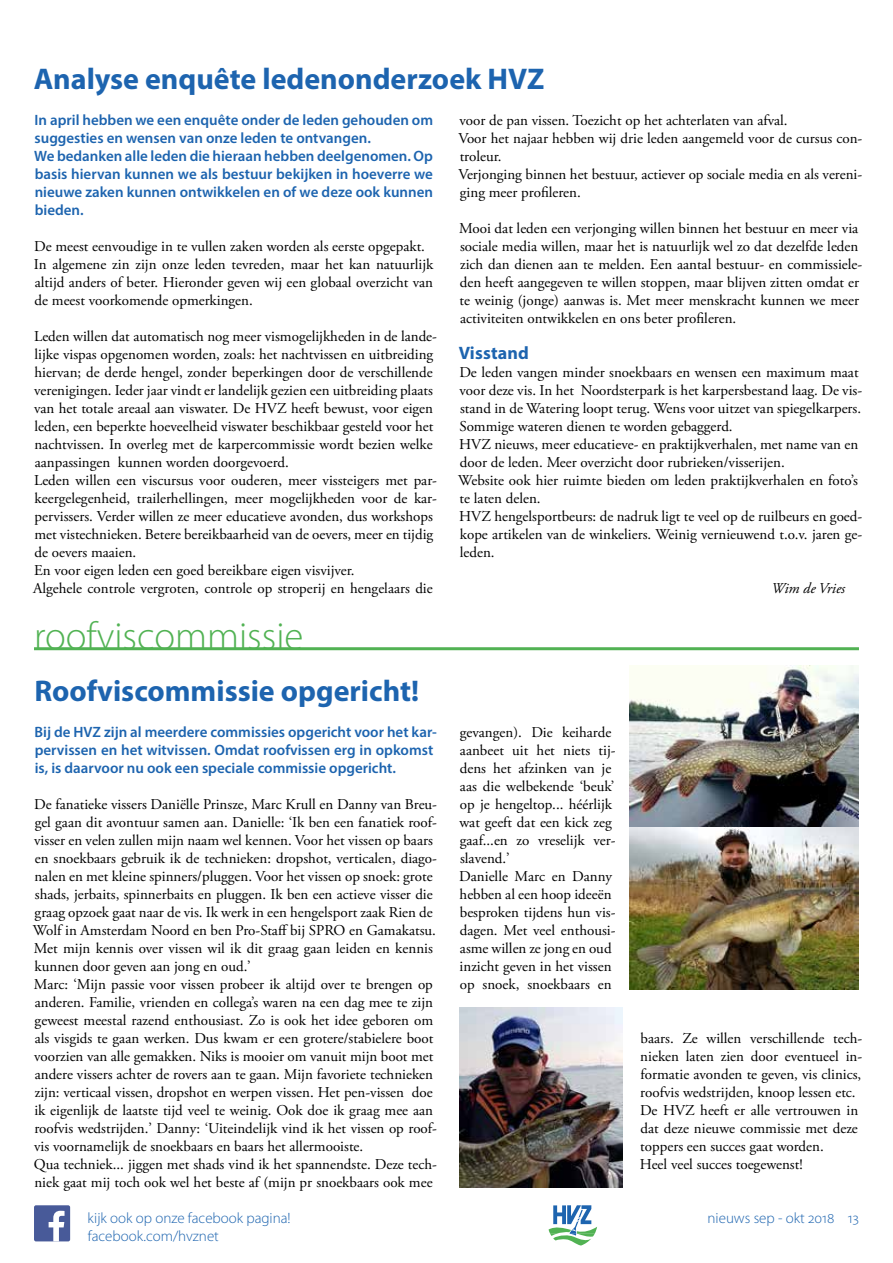
<style>
.page{position:relative;width:893px;height:1263px;background:#fff}
.page>*{position:absolute;margin:0;border:0;box-sizing:border-box;transform-origin:0 0}
.t1{font:300 39px "Myriad Pro";color:#51b253}
.t2{font:700 30px "Myriad Pro";color:#1d64af}
.t3{font:700 18px "Myriad Pro";letter-spacing:.01em;color:#1d64af}
.t4{font:15px/18px "Adobe Garamond Pro";color:#000}
.t5{font:600 15px/18px "Myriad Pro";color:#1d64af}
.t6{font:300 15px "Myriad Pro";color:#1d64af}
.t7{font:italic 15px "Adobe Garamond Pro";color:#000}
</style>
<div class="page">
<div style="left:34px;top:1205px;width:36px;height:36px;background:#485a99;border-radius:2px"></div>
<svg style="left:49px;top:1211px;width:16px;height:30px"></svg>
<img style="left:629px;top:665px;width:230px;height:324px">
<img style="left:459px;top:1007px;width:164px;height:180px">
<svg style="left:549px;top:1205px;width:48px;height:40px"></svg>
<hr style="left:34px;top:647px;width:825px;height:3px;background:#51b253">
<h2 class="t2" style="left:34px;top:59px;width:512px">Analyse enquête ledenonderzoek HVZ</h2>
<p class="t5" style="left:34px;top:111px;width:400px">In april hebben we een enquête onder de leden gehouden om suggesties en wensen van onze leden te ontvangen.<br>We bedanken alle leden die hieraan hebben deelgenomen. Op basis hiervan kunnen we als bestuur bekijken in hoeverre we nieuwe zaken kunnen ontwikkelen en of we deze ook kunnen bieden.</p>
<p class="t4" style="left:34px;top:238px;width:401px">De meest eenvoudige in te vullen zaken worden als eerste opgepakt.<br>In algemene zin zijn onze leden tevreden, maar het kan natuurlijk altijd anders of beter. Hieronder geven wij een globaal overzicht van de meest voorkomende opmerkingen.</p>
<p class="t4" style="left:33px;top:328px;width:405px">Leden willen dat automatisch nog meer vismogelijkheden in de lande&shy;lijke vispas opgenomen worden, zoals: het nachtvissen en uitbreiding hiervan; de derde hengel, zonder beperkingen door de verschillende verenigingen. Ieder jaar vindt er landelijk gezien een uitbreiding plaats van het totale areaal aan viswater. De HVZ heeft bewust, voor eigen leden, een beperkte hoeveelheid viswater beschikbaar gesteld voor het nachtvissen. In overleg met de karpercommissie wordt bezien welke aanpassingen kunnen worden doorgevoerd.<br>Leden willen een viscursus voor ouderen, meer vissteigers met par&shy;keergelegenheid, trailerhellingen, meer mogelijkheden voor de kar&shy;pervissers. Verder willen ze meer educatieve avonden, dus workshops met vistechnieken. Betere bereikbaarheid van de oevers, meer en tijdig de oevers maaien.<br>En voor eigen leden een goed bereikbare eigen visvijver.<br>Algehele controle vergroten, controle op stroperij en hengelaars die</p>
<p class="t4" style="left:458px;top:112px;width:405px">voor de pan vissen. Toezicht op het achterlaten van afval.<br>Voor het najaar hebben wij drie leden aangemeld voor de cursus con&shy;troleur.<br>Verjonging binnen het bestuur, actiever op sociale media en als vereni&shy;ging meer profileren.</p>
<p class="t4" style="left:459px;top:220px;width:404px">Mooi dat leden een verjonging willen binnen het bestuur en meer via sociale media willen, maar het is natuurlijk wel zo dat dezelfde leden zich dan dienen aan te melden. Een aantal bestuur- en commissiele&shy;den heeft aangegeven te willen stoppen, maar blijven zitten omdat er te weinig (jonge) aanwas is. Met meer menskracht kunnen we meer activiteiten ontwikkelen en ons beter profileren.</p>
<p class="t3" style="left:459px;top:341px;width:72px">Visstand</p>
<p class="t4" style="left:458px;top:364px;width:406px">De leden vangen minder snoekbaars en wensen een maximum maat voor deze vis. In het Noordsterpark is het karpersbestand laag. De vis&shy;stand in de Watering loopt terug. Wens voor uitzet van spiegelkarpers.<br>Sommige wateren dienen te worden gebaggerd.<br>HVZ nieuws, meer educatieve- en praktijkverhalen, met name van en door de leden. Meer overzicht door rubrieken/visserijen.<br>Website ook hier ruimte bieden om leden praktijkverhalen en foto’s te laten delen.<br>HVZ hengelsportbeurs: de nadruk ligt te veel op de ruilbeurs en goed&shy;kope artikelen van de winkeliers. Weinig vernieuwend t.o.v. jaren ge&shy;leden.</p>
<p class="t7" style="left:771px;top:579px;width:75px">Wim de Vries</p>
<h1 class="t1" style="left:34px;top:615px;width:271px">roofviscommissie</h1>
<h2 class="t2" style="left:34px;top:671px;width:386px">Roofviscommissie opgericht!</h2>
<p class="t5" style="left:35px;top:723px;width:404px">Bij de HVZ zijn al meerdere commissies opgericht voor het kar&shy;pervissen en het witvissen. Omdat roofvissen erg in opkomst is, is daarvoor nu ook een speciale commissie opgericht.</p>
<p class="t4" style="left:33px;top:796px;width:406px">De fanatieke vissers Daniëlle Prinsze, Marc Krull en Danny van Breu&shy;gel gaan dit avontuur samen aan. Danielle: ‘Ik ben een fanatiek roof&shy;visser en velen zullen mijn naam wel kennen. Voor het vissen op baars en snoekbaars gebruik ik de technieken: dropshot, verticalen, diago&shy;nalen en met kleine spinners/pluggen. Voor het vissen op snoek: grote shads, jerbaits, spinnerbaits en pluggen. Ik ben een actieve visser die graag opzoek gaat naar de vis. Ik werk in een hengelsport zaak Rien de Wolf in Amsterdam Noord en ben Pro-Staff bij SPRO en Gamakatsu.<br>Met mijn kennis over vissen wil ik dit graag gaan leiden en kennis kunnen door geven aan jong en oud.’<br>Marc: ‘Mijn passie voor vissen probeer ik altijd over te brengen op anderen. Familie, vrienden en collega’s waren na een dag mee te zijn geweest meestal razend enthousiast. Zo is ook het idee geboren om als visgids te gaan werken. Dus kwam er een grotere/stabielere boot voorzien van alle gemakken. Niks is mooier om vanuit mijn boot met andere vissers achter de rovers aan te gaan. Mijn favoriete technieken zijn: verticaal vissen, dropshot en werpen vissen. Het pen-vissen doe ik eigenlijk de laatste tijd veel te weinig. Ook doe ik graag mee aan roofvis wedstrijden.’ Danny: ‘Uiteindelijk vind ik het vissen op roof&shy;vis voornamelijk de snoekbaars en baars het allermooiste.<br>Qua techniek... jiggen met shads vind ik het spannendste. Deze tech&shy;niek gaat mij toch ook wel het beste af (mijn pr snoekbaars ook mee</p>
<p class="t4" style="left:459px;top:724px;width:158px">gevangen). Die keiharde aanbeet uit het niets tij&shy;dens het afzinken van je aas die welbekende ‘beuk’ op je hengeltop... héérlijk wat geeft dat een kick zeg gaaf...en zo vreselijk ver&shy;slavend.’<br>Danielle Marc en Danny hebben al een hoop ideeën besproken tijdens hun vis&shy;dagen. Met veel enthousi&shy;asme willen ze jong en oud inzicht geven in het vissen op snoek, snoekbaars en</p>
<p class="t4" style="left:640px;top:1030px;width:224px">baars. Ze willen verschillende tech&shy;nieken laten zien door eventueel in&shy;formatie avonden te geven, vis clinics, roofvis wedstrijden, knoop lessen etc.<br>De HVZ heeft er alle vertrouwen in dat deze nieuwe commissie met deze toppers een succes gaat worden.<br>Heel veel succes toegewenst!</p>
<p class="t6" style="left:88px;top:1210px;width:205px">kijk ook op onze facebook pagina!</p>
<p class="t6" style="left:708px;top:1210px;width:153px">nieuws sep - okt 2018 13</p>
<p class="t6" style="left:88px;top:1228px;width:133px">facebook.com/hvznet</p>
</div>
